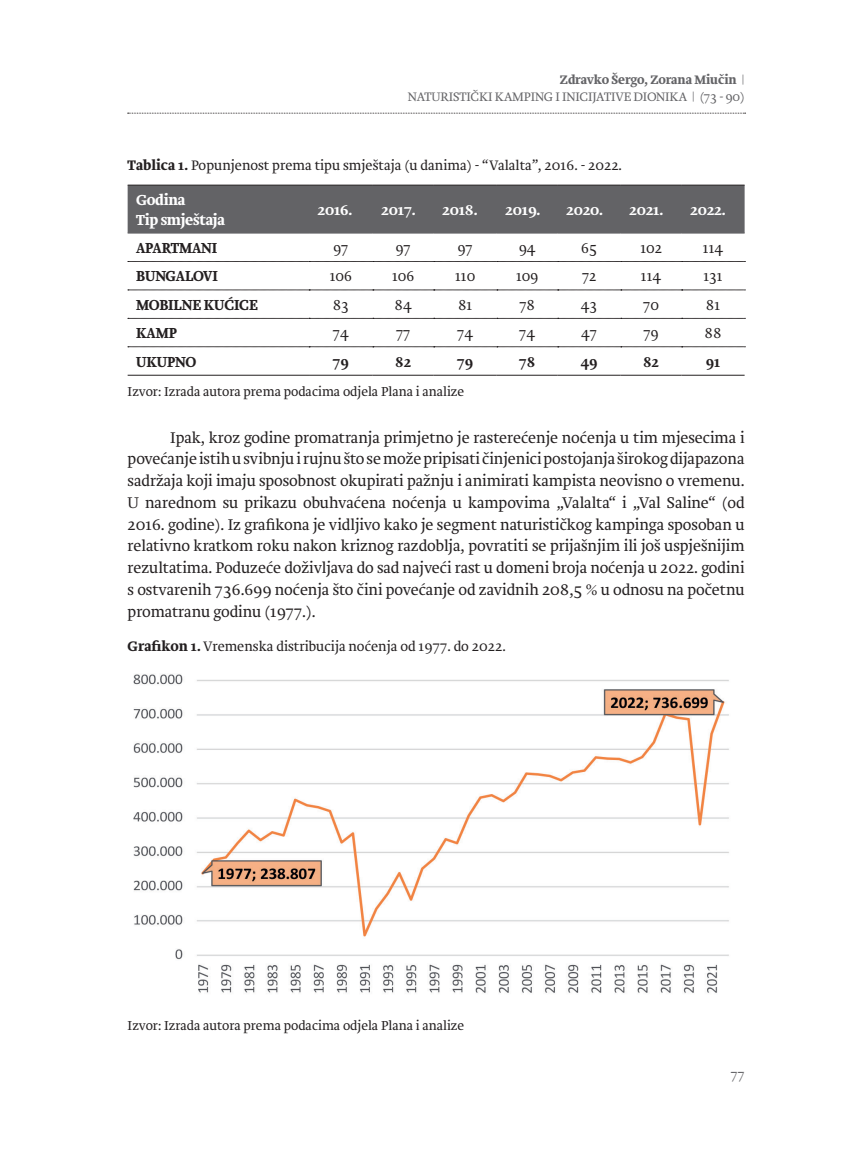
<style>
.page{position:relative;width:851px;height:1149px;background:#fff}
.page>*{position:absolute;margin:0;border:0;box-sizing:border-box;transform-origin:0 0}
.t1{font:300 16.05px/21.8px "Brioni Std";letter-spacing:-.005em;color:#231f20;text-align:justify}
.t2{font:300 15px "Brioni Std";letter-spacing:-.01em;color:#231f20;scale:.95 1}
.t3{font:700 15px "Brioni Std";letter-spacing:-.01em;color:#231f20;scale:.95 1}
.t4{font:700 15px/19.5px "Brioni Std";letter-spacing:-.02em;color:#fff}
.t5{font:300 14.25px "Brioni Std";color:#231f20}
.t6{font:300 13.5px "Brioni Std";color:#231f20}
.t7{font:300 13.5px "Brioni Std";color:#636366}
.t8{font:300 12.75px/16.5px "Brioni Std";letter-spacing:-.01em;color:#636366;text-align:right}
.s1{font-weight:700}
</style>
<div class="page">
<svg style="left:128px;top:113px;width:617px;height:1px"></svg>
<div style="left:128px;top:186px;width:616px;height:47px;background:#636366"></div>
<svg style="left:128px;top:261px;width:617px;height:1px"></svg>
<svg style="left:128px;top:289px;width:617px;height:1px"></svg>
<svg style="left:128px;top:318px;width:617px;height:1px"></svg>
<hr style="left:128px;top:185px;width:181px;height:1px;background:#231f20">
<hr style="left:309px;top:185px;width:64px;height:1px;background:#231f20">
<hr style="left:373px;top:185px;width:60px;height:1px;background:#231f20">
<hr style="left:433px;top:185px;width:63px;height:1px;background:#231f20">
<hr style="left:496px;top:185px;width:61px;height:1px;background:#231f20">
<hr style="left:557px;top:185px;width:63px;height:1px;background:#231f20">
<hr style="left:620px;top:185px;width:61px;height:1px;background:#231f20">
<hr style="left:681px;top:185px;width:63px;height:1px;background:#231f20">
<hr style="left:128px;top:233px;width:181px;height:1px;background:#636366">
<hr style="left:309px;top:233px;width:64px;height:1px;background:#636366">
<hr style="left:373px;top:233px;width:60px;height:1px;background:#636366">
<hr style="left:433px;top:233px;width:63px;height:1px;background:#636366">
<hr style="left:496px;top:233px;width:61px;height:1px;background:#636366">
<hr style="left:557px;top:233px;width:63px;height:1px;background:#636366">
<hr style="left:620px;top:233px;width:61px;height:1px;background:#636366">
<hr style="left:681px;top:233px;width:63px;height:1px;background:#636366">
<svg style="left:128px;top:346px;width:617px;height:1px"></svg>
<hr style="left:128px;top:375px;width:181px;height:1px;background:#231f20">
<hr style="left:309px;top:375px;width:64px;height:1px;background:#231f20">
<hr style="left:373px;top:375px;width:60px;height:1px;background:#231f20">
<hr style="left:433px;top:375px;width:63px;height:1px;background:#231f20">
<hr style="left:496px;top:375px;width:61px;height:1px;background:#231f20">
<hr style="left:557px;top:375px;width:63px;height:1px;background:#231f20">
<hr style="left:620px;top:375px;width:61px;height:1px;background:#231f20">
<hr style="left:681px;top:375px;width:63px;height:1px;background:#231f20">
<img style="left:133px;top:674px;width:596px;height:319px">
<p class="t8" style="left:407px;top:72px;width:338px"><span class="s1">Zdravko Šergo, Zorana Miučin</span> |<br>NATURISTIČKI KAMPING I INICIJATIVE DIONIKA | (73 - 90)</p>
<p class="t5" style="left:128px;top:156px;width:496px"><span class="s1">Tablica 1.</span> Popunjenost prema tipu smještaja (u danima) - “Valalta”, 2016. - 2022.</p>
<p class="t4" style="left:136px;top:190px;width:90px">Godina<br>Tip smještaja</p>
<p class="t4" style="left:317px;top:200px;width:36px">2016.</p>
<p class="t4" style="left:381px;top:200px;width:36px">2017.</p>
<p class="t4" style="left:442px;top:200px;width:37px">2018.</p>
<p class="t4" style="left:505px;top:200px;width:37px">2019.</p>
<p class="t4" style="left:566px;top:200px;width:38px">2020.</p>
<p class="t4" style="left:629px;top:200px;width:36px">2021.</p>
<p class="t4" style="left:690px;top:200px;width:37px">2022.</p>
<p class="t3" style="left:136px;top:237px;width:87px">APARTMANI</p>
<p class="t2" style="left:333px;top:238px;width:18px">97</p>
<p class="t2" style="left:395px;top:238px;width:18px">97</p>
<p class="t2" style="left:457px;top:238px;width:18px">97</p>
<p class="t2" style="left:518px;top:238px;width:19px">94</p>
<p class="t2" style="left:581px;top:238px;width:18px">65</p>
<p class="t2" style="left:640px;top:238px;width:24px">102</p>
<p class="t2" style="left:702px;top:238px;width:23px">114</p>
<p class="t3" style="left:136px;top:266px;width:88px">BUNGALOVI</p>
<p class="t2" style="left:330px;top:266px;width:25px">106</p>
<p class="t2" style="left:392px;top:266px;width:25px">106</p>
<p class="t2" style="left:455px;top:266px;width:23px">110</p>
<p class="t2" style="left:516px;top:266px;width:25px">109</p>
<p class="t2" style="left:582px;top:266px;width:17px">72</p>
<p class="t2" style="left:640px;top:266px;width:23px">114</p>
<p class="t2" style="left:703px;top:266px;width:22px">131</p>
<p class="t3" style="left:136px;top:294px;width:129px">MOBILNE KUĆICE</p>
<p class="t2" style="left:333px;top:295px;width:19px">83</p>
<p class="t2" style="left:394px;top:295px;width:20px">84</p>
<p class="t2" style="left:458px;top:295px;width:17px">81</p>
<p class="t2" style="left:519px;top:295px;width:18px">78</p>
<p class="t2" style="left:580px;top:295px;width:19px">43</p>
<p class="t2" style="left:643px;top:295px;width:18px">70</p>
<p class="t2" style="left:705px;top:295px;width:17px">81</p>
<p class="t3" style="left:136px;top:323px;width:44px">KAMP</p>
<p class="t2" style="left:333px;top:323px;width:18px">74</p>
<p class="t2" style="left:396px;top:323px;width:17px">77</p>
<p class="t2" style="left:457px;top:323px;width:18px">74</p>
<p class="t2" style="left:519px;top:323px;width:18px">74</p>
<p class="t2" style="left:581px;top:323px;width:18px">47</p>
<p class="t2" style="left:643px;top:323px;width:18px">79</p>
<p class="t2" style="left:704px;top:323px;width:19px">88</p>
<p class="t3" style="left:136px;top:351px;width:65px">UKUPNO</p>
<p class="t3" style="left:333px;top:351px;width:18px">79</p>
<p class="t3" style="left:395px;top:351px;width:18px">82</p>
<p class="t3" style="left:457px;top:351px;width:18px">79</p>
<p class="t3" style="left:519px;top:351px;width:18px">78</p>
<p class="t3" style="left:580px;top:351px;width:19px">49</p>
<p class="t3" style="left:643px;top:351px;width:18px">82</p>
<p class="t3" style="left:705px;top:351px;width:17px">91</p>
<p class="t6" style="left:128px;top:382px;width:338px">Izvor: Izrada autora prema podacima odjela Plana i analize</p>
<p class="t1" style="left:128px;top:426px;width:618px;text-indent:43px">Ipak, kroz godine promatranja primjetno je rasterećenje noćenja u tim mjesecima i povećanje istih u svibnju i rujnu što se može pripisati činjenici postojanja širokog dijapazona sadržaja koji imaju sposobnost okupirati pažnju i animirati kampista neovisno o vremenu.<br>U narednom su prikazu obuhvaćena noćenja u kampovima „Valalta“ i „Val Saline“ (od 2016. godine). Iz grafikona je vidljivo kako je segment naturističkog kampinga sposoban u relativno kratkom roku nakon kriznog razdoblja, povratiti se prijašnjim ili još uspješnijim rezultatima. Poduzeće doživljava do sad najveći rast u domeni broja noćenja u 2022. godini s ostvarenih 736.699 noćenja što čini povećanje od zavidnih 208,5 % u odnosu na početnu promatranu godinu (1977.).</p>
<p class="t5" style="left:128px;top:636px;width:379px"><span class="s1">Grafikon 1.</span> Vremenska distribucija noćenja od 1977. do 2022.</p>
<p class="t6" style="left:128px;top:1016px;width:338px">Izvor: Izrada autora prema podacima odjela Plana i analize</p>
<p class="t7" style="left:730px;top:1064px;width:15px">77</p>
</div>
